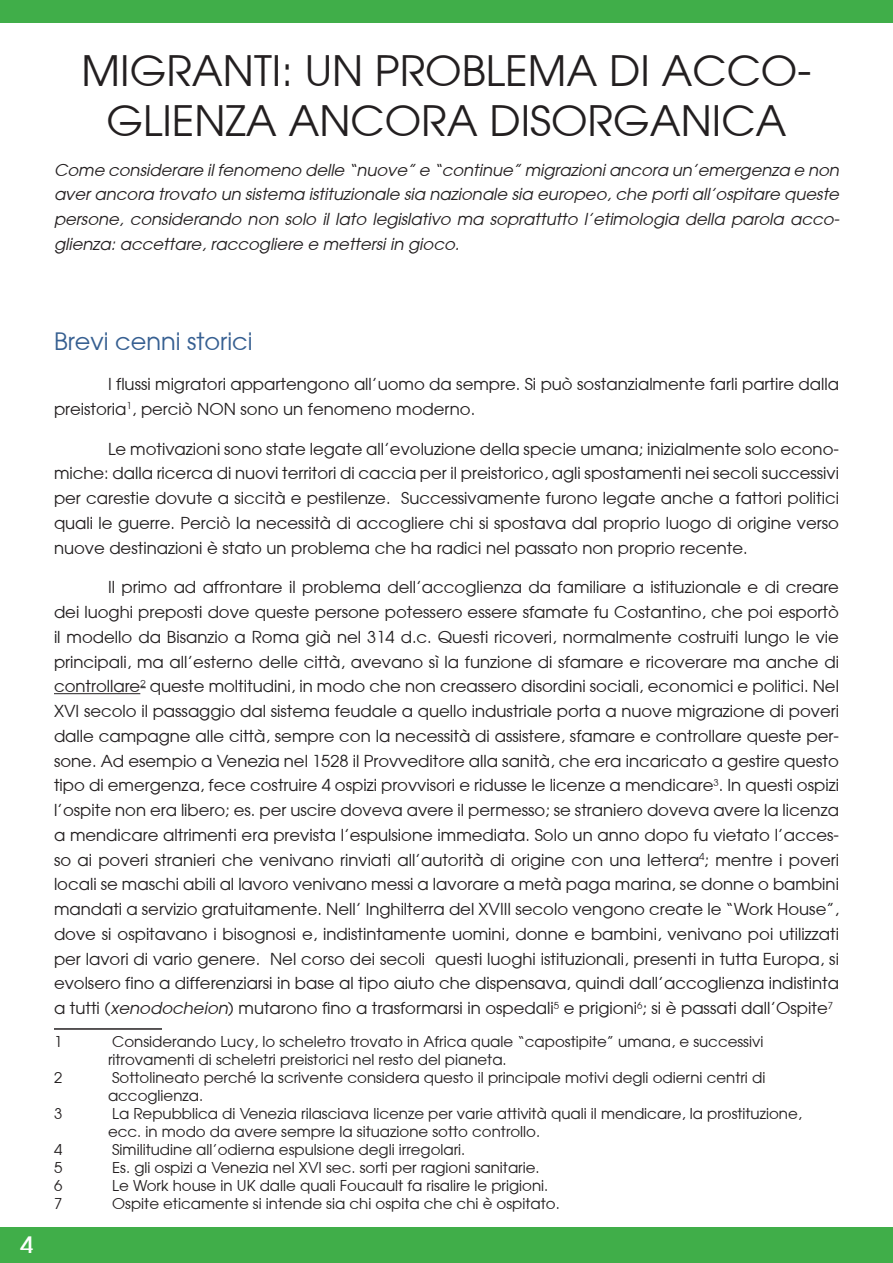
<style>
.page{position:relative;width:893px;height:1263px;background:#fff}
.page>*{position:absolute;margin:0;border:0;box-sizing:border-box;transform-origin:0 0}
.t1{font:42px/50.4px "Avant Garde";color:#231f20;text-align:center}
.t2{font:24px "Avant Garde";color:#365f91}
.t3{font:700 22.5px "Avant Garde";color:#fff}
.t4{font:16.5px/24.8px "Avant Garde";color:#231f20;text-align:justify}
.t5{font:italic 16.5px/24.8px "Avant Garde";color:#231f20;text-align:justify}
.t6{font:15px/18px "Avant Garde";color:#231f20}
.s1{font-style:italic}
</style>
<div class="page">
<div style="left:0;top:0;width:893px;height:23px;background:#40ae49"></div>
<div style="left:0;top:1227px;width:893px;height:36px;background:#40ae49"></div>
<hr style="left:54px;top:693px;width:86px;height:1px;background:#231f20">
<hr style="left:54px;top:1028px;width:108px;height:2px;background:#231f20">
<h1 class="t1" style="left:82px;top:44px;width:731px">MIGRANTI: UN PROBLEMA DI ACCO-<br>GLIENZA ANCORA DISORGANICA</h1>
<p class="t5" style="left:54px;top:157px;width:787px">Come considerare il fenomeno delle “nuove” e “continue” migrazioni ancora un’emergenza e non aver ancora trovato un sistema istituzionale sia nazionale sia europeo, che porti all’ospitare queste persone, considerando non solo il lato legislativo ma soprattutto l’etimologia della parola acco&shy;glienza: accettare, raccogliere e mettersi in gioco.</p>
<h3 class="t3" style="left:20px;top:1230px;width:15px">4</h3>
<h2 class="t2" style="left:54px;top:327px;width:200px">Brevi cenni storici</h2>
<p class="t4" style="left:54px;top:371px;width:786px;text-indent:54px">I flussi migratori appartengono all’uomo da sempre. Si può sostanzialmente farli partire dalla preistoria<sup>1</sup>, perciò NON sono un fenomeno moderno.</p>
<p class="t4" style="left:54px;top:436px;width:786px;text-indent:54px">Le motivazioni sono state legate all’evoluzione della specie umana; inizialmente solo econo&shy;miche: dalla ricerca di nuovi territori di caccia per il preistorico, agli spostamenti nei secoli successivi per carestie dovute a siccità e pestilenze. Successivamente furono legate anche a fattori politici quali le guerre. Perciò la necessità di accogliere chi si spostava dal proprio luogo di origine verso nuove destinazioni è stato un problema che ha radici nel passato non proprio recente.</p>
<p class="t4" style="left:54px;top:575px;width:786px;text-indent:54px">Il primo ad affrontare il problema dell’accoglienza da familiare a istituzionale e di creare dei luoghi preposti dove queste persone potessero essere sfamate fu Costantino, che poi esportò il modello da Bisanzio a Roma già nel 314 d.c. Questi ricoveri, normalmente costruiti lungo le vie principali, ma all’esterno delle città, avevano sì la funzione di sfamare e ricoverare ma anche di controllare<sup>2</sup> queste moltitudini, in modo che non creassero disordini sociali, economici e politici. Nel XVI secolo il passaggio dal sistema feudale a quello industriale porta a nuove migrazione di poveri dalle campagne alle città, sempre con la necessità di assistere, sfamare e controllare queste per&shy;sone. Ad esempio a Venezia nel 1528 il Provveditore alla sanità, che era incaricato a gestire questo tipo di emergenza, fece costruire 4 ospizi provvisori e ridusse le licenze a mendicare<sup>3</sup>. In questi ospizi l’ospite non era libero; es. per uscire doveva avere il permesso; se straniero doveva avere la licenza a mendicare altrimenti era prevista l’espulsione immediata. Solo un anno dopo fu vietato l’acces&shy;so ai poveri stranieri che venivano rinviati all’autorità di origine con una lettera<sup>4</sup>; mentre i poveri locali se maschi abili al lavoro venivano messi a lavorare a metà paga marina, se donne o bambini mandati a servizio gratuitamente. Nell’ Inghilterra del XVIII secolo vengono create le “Work House”, dove si ospitavano i bisognosi e, indistintamente uomini, donne e bambini, venivano poi utilizzati per lavori di vario genere. Nel corso dei secoli questi luoghi istituzionali, presenti in tutta Europa, si evolsero fino a differenziarsi in base al tipo aiuto che dispensava, quindi dall’accoglienza indistinta a tutti (<span class="s1">xenodocheion</span>) mutarono fino a trasformarsi in ospedali<sup>5</sup> e prigioni<sup>6</sup>; si è passati dall’Ospite<sup>7</sup></p>
<p class="t6" style="left:54px;top:1032px;width:10px">1</p>
<p class="t6" style="left:108px;top:1032px;width:657px">Considerando Lucy, lo scheletro trovato in Africa quale “capostipite” umana, e successivi ritrovamenti di scheletri preistorici nel resto del pianeta.</p>
<p class="t6" style="left:54px;top:1068px;width:10px">2</p>
<p class="t6" style="left:108px;top:1068px;width:659px">Sottolineato perché la scrivente considera questo il principale motivi degli odierni centri di accoglienza.</p>
<p class="t6" style="left:54px;top:1104px;width:10px">3</p>
<p class="t6" style="left:108px;top:1104px;width:695px">La Repubblica di Venezia rilasciava licenze per varie attività quali il mendicare, la prostituzione, ecc. in modo da avere sempre la situazione sotto controllo.</p>
<p class="t6" style="left:54px;top:1140px;width:10px">4</p>
<p class="t6" style="left:112px;top:1140px;width:355px">Similitudine all’odierna espulsione degli irregolari.</p>
<p class="t6" style="left:54px;top:1158px;width:10px">5</p>
<p class="t6" style="left:112px;top:1158px;width:429px">Es. gli ospizi a Venezia nel XVI sec. sorti per ragioni sanitarie.</p>
<p class="t6" style="left:54px;top:1176px;width:10px">6</p>
<p class="t6" style="left:112px;top:1176px;width:438px">Le Work house in UK dalle quali Foucault fa risalire le prigioni.</p>
<p class="t6" style="left:54px;top:1194px;width:10px">7</p>
<p class="t6" style="left:112px;top:1194px;width:449px">Ospite eticamente si intende sia chi ospita che chi è ospitato.</p>
</div>
